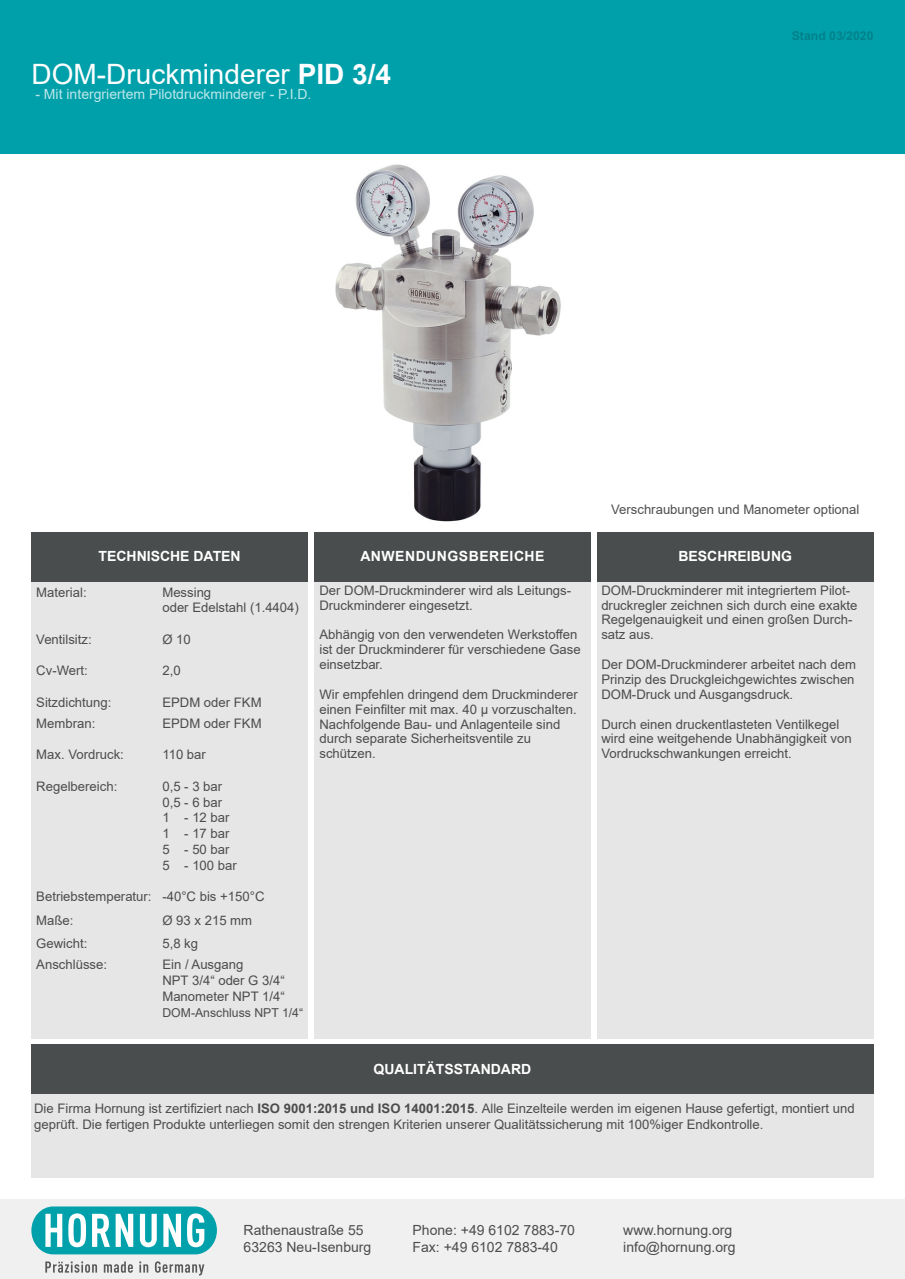
<style>
.page{position:relative;width:905px;height:1279px;background:#fff}
.page>*{position:absolute;margin:0;border:0;box-sizing:border-box;transform-origin:0 0}
.t1{font:28px "Arial";color:#fff}
.t2{font:14px "Arial";color:#4c4c4c}
.t3{font:700 14px "Arial";color:#fff}
.t4{font:14px "Arial";color:#bce7e8}
.t5{font:700 14px "Arial";letter-spacing:.035em;color:#fff}
.t6{font:13.12px/14.9px "Arial";color:#4c4c4c}
.t7{font:13.12px "Arial";color:#504f4f}
.t8{font:12.25px "Arial";color:#4c4c4c}
.t9{font:700 12.25px "Arial";color:#00828b}
.s1{font-weight:700}
</style>
<div class="page">
<div style="left:0;top:0;width:904px;height:153px;background:#00a0ab"></div>
<div style="left:31px;top:532px;width:276px;height:506px;background:#e6e6e6"></div>
<div style="left:31px;top:532px;width:276px;height:49px;background:#4a4d4d"></div>
<div style="left:314px;top:532px;width:277px;height:506px;background:#e6e6e6"></div>
<div style="left:314px;top:532px;width:277px;height:49px;background:#4a4d4d"></div>
<div style="left:597px;top:532px;width:276px;height:506px;background:#e6e6e6"></div>
<div style="left:597px;top:532px;width:276px;height:49px;background:#4a4d4d"></div>
<div style="left:31px;top:1044px;width:842px;height:133px;background:#e6e6e6"></div>
<div style="left:31px;top:1044px;width:842px;height:50px;background:#4a4d4d"></div>
<div style="left:0;top:1198px;width:904px;height:80px;background:#f0f0f0"></div>
<svg style="left:45px;top:1261px;width:159px;height:14px"></svg>
<svg style="left:31px;top:1206px;width:186px;height:48px"></svg>
<img style="left:335px;top:164px;width:226px;height:358px">
<p class="t1" style="left:32px;top:55px;width:361px">DOM-Druckminderer <span class="s1">PID 3/4</span></p>
<p class="t4" style="left:35px;top:84px;width:277px">- Mit intergriertem Pilotdruckminderer - P.I.D.</p>
<p class="t9" style="left:791px;top:27px;width:83px">Stand 03/2020</p>
<p class="t7" style="left:611px;top:500px;width:250px">Verschraubungen und Manometer optional</p>
<p class="t3" style="left:98px;top:546px;width:144px">TECHNISCHE DATEN</p>
<p class="t5" style="left:360px;top:546px;width:186px">ANWENDUNGSBEREICHE</p>
<p class="t3" style="left:678px;top:546px;width:115px">BESCHREIBUNG</p>
<p class="t6" style="left:36px;top:584px;width:52px">Material:</p>
<p class="t6" style="left:162px;top:584px;width:50px">Messing</p>
<p class="t6" style="left:162px;top:600px;width:138px">oder Edelstahl (1.4404)</p>
<p class="t6" style="left:36px;top:631px;width:57px">Ventilsitz:</p>
<p class="t6" style="left:162px;top:631px;width:30px">Ø 10</p>
<p class="t6" style="left:36px;top:663px;width:53px">Cv-Wert:</p>
<p class="t6" style="left:162px;top:663px;width:20px">2,0</p>
<p class="t6" style="left:36px;top:694px;width:77px">Sitzdichtung:</p>
<p class="t6" style="left:162px;top:694px;width:101px">EPDM oder FKM</p>
<p class="t6" style="left:36px;top:715px;width:61px">Membran:</p>
<p class="t6" style="left:162px;top:715px;width:101px">EPDM oder FKM</p>
<p class="t6" style="left:36px;top:747px;width:89px">Max. Vordruck:</p>
<p class="t6" style="left:162px;top:747px;width:45px">110 bar</p>
<p class="t6" style="left:36px;top:778px;width:82px">Regelbereich:</p>
<p class="t6" style="left:162px;top:778px;width:61px">0,5 - 3 bar</p>
<p class="t6" style="left:162px;top:794px;width:61px">0,5 - 6 bar</p>
<p class="t6" style="left:162px;top:810px;width:69px">1 - 12 bar</p>
<p class="t6" style="left:162px;top:826px;width:69px">1 - 17 bar</p>
<p class="t6" style="left:162px;top:841px;width:69px">5 - 50 bar</p>
<p class="t6" style="left:162px;top:857px;width:76px">5 - 100 bar</p>
<p class="t6" style="left:36px;top:889px;width:230px">Betriebstemperatur: -40°C bis +150°C</p>
<p class="t6" style="left:36px;top:912px;width:39px">Maße:</p>
<p class="t6" style="left:162px;top:912px;width:91px">Ø 93 x 215 mm</p>
<p class="t6" style="left:36px;top:936px;width:53px">Gewicht:</p>
<p class="t6" style="left:162px;top:936px;width:37px">5,8 kg</p>
<p class="t6" style="left:36px;top:957px;width:72px">Anschlüsse:</p>
<p class="t6" style="left:162px;top:957px;width:82px">Ein / Ausgang</p>
<p class="t6" style="left:162px;top:973px;width:124px">NPT 3/4“ oder G 3/4“</p>
<p class="t6" style="left:162px;top:988px;width:124px">Manometer NPT 1/4“</p>
<p class="t8" style="left:162px;top:1004px;width:142px">DOM-Anschluss NPT 1/4“</p>
<p class="t6" style="left:319px;top:582px;width:253px">Der DOM-Druckminderer wird als Leitungs-<br>Druckminderer eingesetzt.</p>
<p class="t6" style="left:319px;top:627px;width:263px">Abhängig von den verwendeten Werkstoffen ist der Druckminderer für verschiedene Gase einsetzbar.</p>
<p class="t6" style="left:319px;top:686px;width:260px">Wir empfehlen dringend dem Druckminderer einen Feinfilter mit max. 40 μ vorzuschalten.</p>
<p class="t6" style="left:319px;top:716px;width:242px">Nachfolgende Bau- und Anlagenteile sind durch separate Sicherheitsventile zu</p>
<p class="t6" style="left:319px;top:746px;width:58px">schützen.</p>
<p class="t3" style="left:373px;top:1058px;width:159px">QUALITÄTSSTANDARD</p>
<p class="t6" style="left:601px;top:582px;width:258px">DOM-Druckminderer mit integriertem Pilot&shy;druckregler zeichnen sich durch eine exakte Regelgenauigkeit und einen großen Durch&shy;satz aus.</p>
<p class="t6" style="left:601px;top:657px;width:256px;text-align:justify">Der DOM-Druckminderer arbeitet nach dem Prinzip des Druckgleichgewichtes zwischen DOM-Druck und Ausgangsdruck.</p>
<p class="t6" style="left:601px;top:716px;width:239px">Durch einen druckentlasteten Ventilkegel</p>
<p class="t6" style="left:601px;top:731px;width:252px">wird eine weitgehende Unabhängigkeit von<br>Vordruckschwankungen erreicht.</p>
<p class="t6" style="left:34px;top:1100px;width:821px;line-height:15.8px">Die Firma Hornung ist zertifiziert nach <span class="s1">ISO 9001:2015 und ISO 14001:2015</span>. Alle Einzelteile werden im eigenen Hause gefertigt, montiert und geprüft. Die fertigen Produkte unterliegen somit den strengen Kriterien unserer Qualitätssicherung mit 100%iger Endkontrolle.</p>
<p class="t2" style="left:243px;top:1220px;width:121px">Rathenaustraße 55</p>
<p class="t2" style="left:243px;top:1237px;width:129px">63263 Neu-Isenburg</p>
<p class="t2" style="left:412px;top:1220px;width:164px">Phone: +49 6102 7883-70</p>
<p class="t2" style="left:412px;top:1237px;width:147px">Fax: +49 6102 7883-40</p>
<p class="t2" style="left:623px;top:1220px;width:110px">www.hornung.org</p>
<p class="t2" style="left:623px;top:1237px;width:114px">info@hornung.org</p>
</div>
